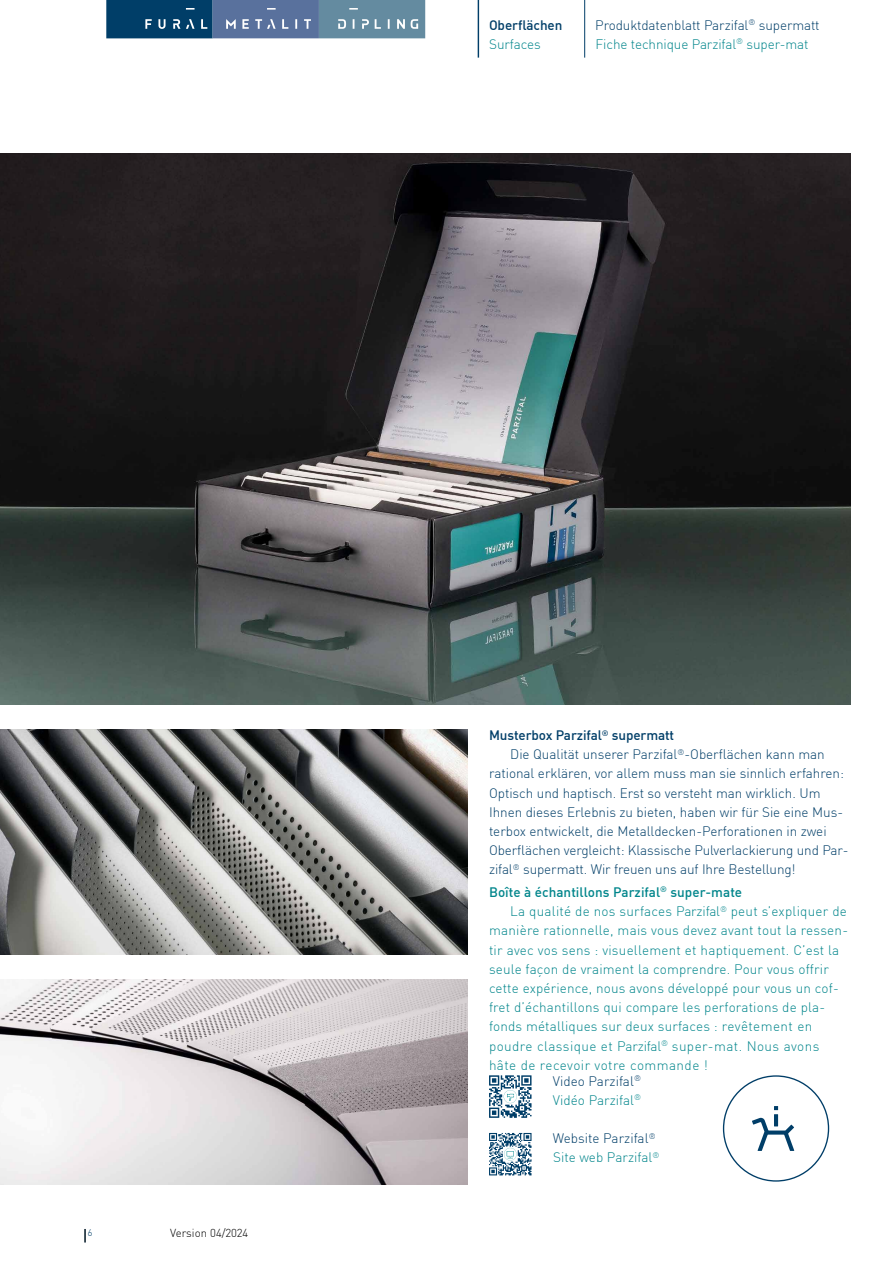
<style>
.page{position:relative;width:893px;height:1263px;background:#fff}
.page>*{position:absolute;margin:0;border:0;box-sizing:border-box;transform-origin:0 0}
.t1{font:300 13.5px "DIN Pro";letter-spacing:-.005em;color:#003e68}
.t2{font:300 13.5px "DIN Pro";letter-spacing:.01em;color:#00858b}
.t3{font:300 13.5px "DIN Pro";letter-spacing:.03em;color:#00858b}
.t4{font:300 13.5px "DIN Pro";letter-spacing:-.01em;color:#00858b}
.t5{font:500 13.5px "DIN Pro";letter-spacing:-.005em;color:#003e68}
.t6{font:500 13.5px "DIN Pro";letter-spacing:.005em;color:#00858b}
.t7{font:300 11.4px "DIN Pro";color:#000}
.t8{font:300 9.6px "DIN Pro";color:#003e68}
</style>
<div class="page">
<img style="left:0;top:154px;width:850px;height:551px">
<img style="left:0;top:730px;width:468px;height:224px">
<img style="left:0;top:979px;width:468px;height:206px">
<svg style="left:85px;top:1229px;width:1px;height:13px"></svg>
<svg style="left:489px;top:1133px;width:42px;height:42px"></svg>
<svg style="left:489px;top:1075px;width:42px;height:43px"></svg>
<hr style="left:584px;top:0;width:1px;height:58px;background:#003e68">
<hr style="left:478px;top:0;width:1px;height:58px;background:#003e68">
<svg style="left:723px;top:1075px;width:106px;height:106px"></svg>
<svg style="left:106px;top:0;width:319px;height:38px;background:#497092"></svg>
<p class="t5" style="left:489px;top:14px;width:75px">Oberflächen</p>
<p class="t4" style="left:489px;top:34px;width:53px">Surfaces</p>
<p class="t1" style="left:595px;top:14px;width:226px">Produktdatenblatt Parzifal<sup>®</sup> supermatt</p>
<p class="t4" style="left:596px;top:34px;width:214px">Fiche technique Parzifal<sup>®</sup> super-mat</p>
<p class="t8" style="left:88px;top:1225px;width:6px">6</p>
<p class="t7" style="left:170px;top:1224px;width:80px">Version 04/2024</p>
<p class="t5" style="left:489px;top:725px;width:187px">Musterbox Parzifal<sup>®</sup> supermatt</p>
<p class="t1" style="left:510px;top:744px;width:316px">Die Qualität unserer Parzifal<sup>®</sup>-Oberflächen kann man</p>
<p class="t1" style="left:489px;top:763px;width:356px">rational erklären, vor allem muss man sie sinnlich erfahren:</p>
<p class="t1" style="left:489px;top:782px;width:333px">Optisch und haptisch. Erst so versteht man wirklich. Um</p>
<p class="t1" style="left:489px;top:802px;width:356px">Ihnen dieses Erlebnis zu bieten, haben wir für Sie eine Mus-</p>
<p class="t1" style="left:489px;top:821px;width:339px">terbox entwickelt, die Metalldecken-Perforationen in zwei</p>
<p class="t1" style="left:489px;top:840px;width:361px">Oberflächen vergleicht: Klassische Pulverlackierung und Par-</p>
<p class="t1" style="left:489px;top:859px;width:308px">zifal<sup>®</sup> supermatt. Wir freuen uns auf Ihre Bestellung!</p>
<p class="t6" style="left:489px;top:882px;width:255px">Boîte à échantillons Parzifal<sup>®</sup> super-mate</p>
<p class="t2" style="left:510px;top:901px;width:338px">La qualité de nos surfaces Parzifal<sup>®</sup> peut s’expliquer de</p>
<p class="t2" style="left:489px;top:920px;width:361px">manière rationnelle, mais vous devez avant tout la ressen-</p>
<p class="t2" style="left:489px;top:939px;width:352px">tir avec vos sens : visuellement et haptiquement. C’est la</p>
<p class="t2" style="left:489px;top:959px;width:341px">seule façon de vraiment la comprendre. Pour vous offrir</p>
<p class="t2" style="left:489px;top:978px;width:351px">cette expérience, nous avons développé pour vous un cof-</p>
<p class="t2" style="left:489px;top:997px;width:338px">fret d’échantillons qui compare les perforations de pla-</p>
<p class="t2" style="left:489px;top:1016px;width:325px">fonds métalliques sur deux surfaces : revêtement en</p>
<p class="t3" style="left:489px;top:1035px;width:332px">poudre classique et Parzifal<sup>®</sup> super-mat. Nous avons</p>
<p class="t3" style="left:489px;top:1055px;width:220px">hâte de recevoir votre commande !</p>
<p class="t2" style="left:553px;top:1090px;width:90px">Vidéo Parzifal<sup>®</sup></p>
<p class="t1" style="left:553px;top:1070px;width:90px">Video Parzifal<sup>®</sup></p>
<p class="t1" style="left:553px;top:1128px;width:104px">Website Parzifal<sup>®</sup></p>
<p class="t2" style="left:553px;top:1147px;width:108px">Site web Parzifal<sup>®</sup></p>
</div>
